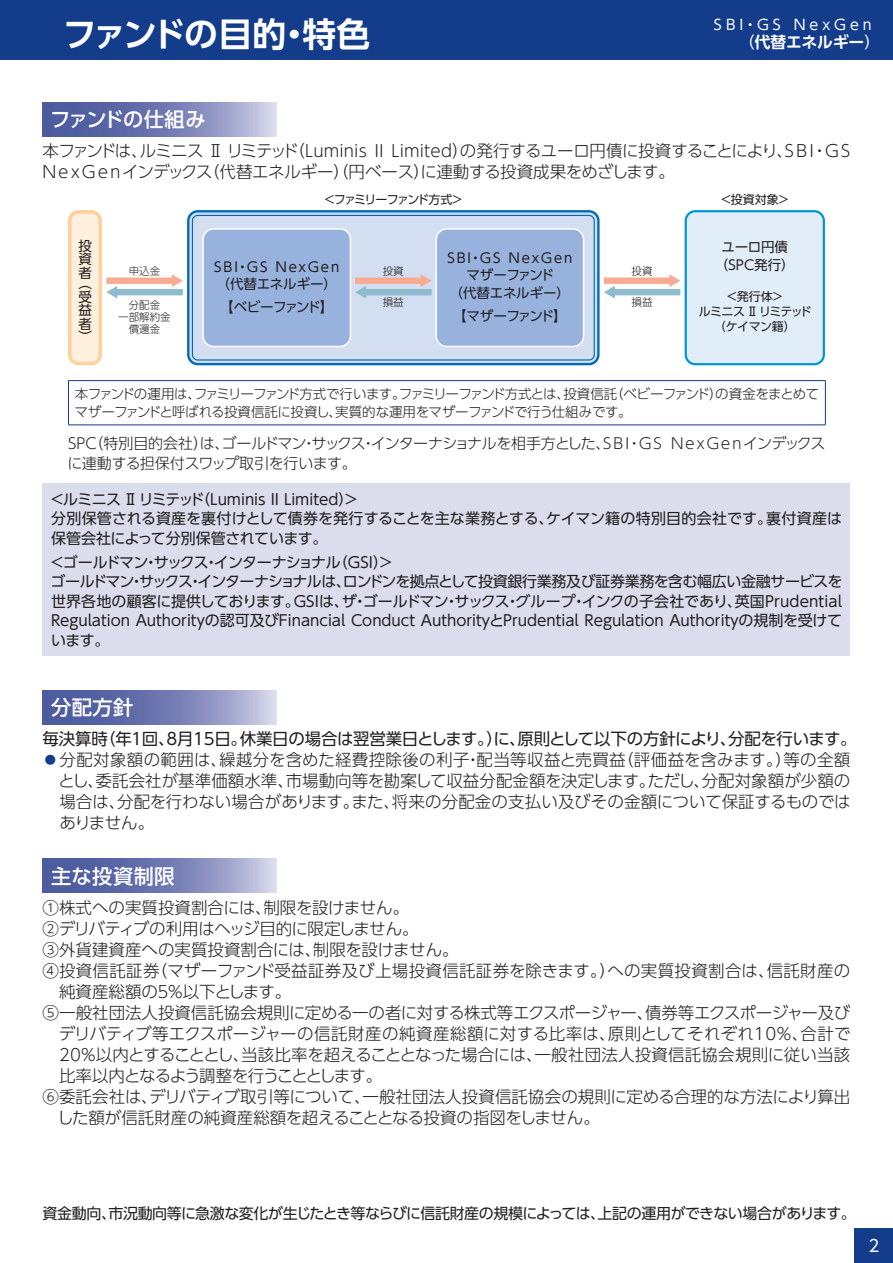
<style>
.page{position:relative;width:893px;height:1263px;background:#fff}
.page>*{position:absolute;margin:0;border:0;box-sizing:border-box;transform-origin:0 0}
.t1{font:33.75px "UD Shin Go Pro De Bold 90 pv RKSJ H";letter-spacing:-.04em;color:#fff}
.t2{font:20.25px "UD Shin Go Pro Medium 90 pv RKSJ H";letter-spacing:.025em;color:#fff}
.t3{font:20.25px "UD Shin Go Pro Medium 90 pv RKSJ H";letter-spacing:-.035em;color:#fff}
.t4{font:16.5px/21px "UD Shin Go Pro Light 90 pv RKSJ H";letter-spacing:-.005em;color:#231f20;text-align:justify}
.t5{font:16.5px/21px "UD Shin Go Pro Light 90 pv RKSJ H";letter-spacing:-.035em;color:#231f20}
.t6{font:16.5px "UD Shin Go Pro Regular 90 pv RKSJ H";letter-spacing:-.025em;color:#231f20}
.t7{font:16.5px "UD Shin Go Pro Light 90 pv RKSJ H";letter-spacing:.02em;color:#231f20}
.t8{font:16.5px "UD Shin Go Pro Light 90 pv RKSJ H";letter-spacing:.015em;color:#231f20}
.t9{font:16.5px "UD Shin Go Pro Light 90 pv RKSJ H";letter-spacing:-.08em;color:#231f20}
.t10{font:16.5px "UD Shin Go Pro Regular 90 pv RKSJ H";color:#fff}
.t11{font:15.75px "UD Shin Go Pro De Bold 90 pv RKSJ H";letter-spacing:-.005em;color:#fff}
.t12{font:15px/19.5px "UD Shin Go Pro Regular 90 pv RKSJ H";color:#231f20}
.t13{font:15px/19.5px "UD Shin Go Pro Light 90 pv RKSJ H";letter-spacing:-.055em;color:#231f20}
.t14{font:15px "UD Shin Go Pro Regular 90 pv RKSJ H";letter-spacing:-.02em;color:#231f20}
.t15{font:14.25px "UD Shin Go Pro Regular 90 pv RKSJ H";letter-spacing:.28em;color:#fff}
.t16{font:13.5px/18px "UD Shin Go Pro Light 90 pv RKSJ H";letter-spacing:-.05em;color:#231f20}
.t17{font:13.5px/17.2px "UD Shin Go Pro Regular 90 pv RKSJ H";letter-spacing:-.13em;color:#231f20;text-align:center}
.t18{font:13.5px "UD Shin Go Pro Regular 90 pv RKSJ H";letter-spacing:-.09em;color:#231f20}
.t19{font:13.5px/18px "UD Shin Go Pro Regular 90 pv RKSJ H";letter-spacing:-.02em;color:#231f20;text-align:center}
.t20{font:13.5px/13.5px "UD Shin Go Pro Regular 90 pv RKSJ V";color:#231f20;text-align:justify}
.t21{font:12px/15px "UD Shin Go Pro Regular 90 pv RKSJ H";letter-spacing:-.055em;color:#231f20;text-align:center}
.t22{font:12px "UD Shin Go Pro Regular 90 pv RKSJ H";letter-spacing:-.14em;color:#231f20}
.t23{font:10.5px/12px "UD Shin Go Pro Light 90 pv RKSJ H";color:#231f20;text-align:center}
.s1{font-family:"UD Shin Go Pro Regular 90 pv RKSJ H"}
.s2{color:#133c8b}
</style>
<div class="page">
<svg style="left:187px;top:210px;width:413px;height:155px;background:#6ba5d4"></svg>
<svg style="left:192px;top:215px;width:403px;height:146px;background:#c8d7ed"></svg>
<div style="left:106px;top:277px;width:68px;height:7px;background:#f8aa93"></div>
<svg style="left:172px;top:274px;width:11px;height:13px"></svg>
<div style="left:115px;top:289px;width:68px;height:6px;background:#8ebbd0"></div>
<svg style="left:68px;top:210px;width:49px;height:155px"></svg>
<div style="left:604px;top:277px;width:67px;height:7px;background:#f8aa93"></div>
<div style="left:613px;top:289px;width:67px;height:6px;background:#8ebbd0"></div>
<svg style="left:604px;top:286px;width:11px;height:13px"></svg>
<svg style="left:669px;top:210px;width:156px;height:155px;background:#deedf8"></svg>
<div style="left:203px;top:229px;width:147px;height:117px;background:#96b2dd;border-radius:11px"></div>
<div style="left:202px;top:228px;width:149px;height:119px;border:2px solid #fff;border-radius:11px"></div>
<div style="left:436px;top:229px;width:148px;height:117px;background:#96b2dd;border-radius:11px"></div>
<div style="left:435px;top:228px;width:149px;height:119px;border:2px solid #fff;border-radius:11px"></div>
<div style="left:355px;top:277px;width:67px;height:7px;background:#f8aa93"></div>
<svg style="left:421px;top:274px;width:11px;height:13px"></svg>
<div style="left:364px;top:289px;width:68px;height:6px;background:#8ebbd0"></div>
<svg style="left:355px;top:286px;width:11px;height:13px"></svg>
<hr style="left:68px;top:380px;width:758px;height:1px;background:#133c8b">
<hr style="left:68px;top:381px;width:1px;height:43px;background:#133c8b">
<hr style="left:825px;top:381px;width:1px;height:43px;background:#133c8b">
<hr style="left:68px;top:424px;width:758px;height:1px;background:#133c8b">
<div style="left:43px;top:483px;width:807px;height:173px;background:#dbdcec"></div>
<svg style="left:43px;top:102px;width:233px;height:34px;background:#7982b6"></svg>
<svg style="left:43px;top:690px;width:233px;height:34px;background:#7982b6"></svg>
<svg style="left:43px;top:859px;width:233px;height:34px;background:#7982b6"></svg>
<div style="left:855px;top:1228px;width:38px;height:34px;background:#133c8b"></div>
<div style="left:0;top:0;width:893px;height:60px;background:#133c8b"></div>
<h1 class="t1" style="left:63px;top:21px;width:309px">ファンドの目的・特色</h1>
<p class="t3" style="left:50px;top:112px;width:157px">ファンドの仕組み</p>
<p class="t15" style="left:714px;top:19px;width:159px">SBI・GS NexGen</p>
<p class="t11" style="left:739px;top:36px;width:143px"><span class="s1">（</span>代替エネルギー<span class="s1">）</span></p>
<p class="t5" style="left:41px;top:143px;width:814px">本ファンドは、ルミニス Ⅱ リミテッド（Luminis II Limited）の発行するユーロ円債に投資することにより、ＳＢＩ・ＧＳ<br>ＮｅｘＧｅｎインデックス（代替エネルギー）（円ベース）に連動する投資成果をめざします。</p>
<p class="t20" style="left:78px;top:241px;width:15px">投資者</p>
<p class="t20" style="left:78px;top:278px;width:15px">（受益者）</p>
<p class="t23" style="left:129px;top:266px;width:33px">申込金</p>
<p class="t23" style="left:118px;top:300px;width:54px">分配金<br>一部解約金償還金</p>
<p class="t22" style="left:325px;top:195px;width:139px">&lt;ファミリーファンド方式&gt;</p>
<p class="t21" style="left:721px;top:193px;width:69px">&lt;投資対象&gt;</p>
<p class="t17" style="left:211px;top:260px;width:132px">ＳＢＩ・ＧＳ ＮｅｘＧｅｎ（代替エネルギー）</p>
<p class="t18" style="left:220px;top:302px;width:115px">【ベビーファンド】</p>
<p class="t23" style="left:383px;top:266px;width:23px">投資</p>
<p class="t23" style="left:383px;top:297px;width:23px">損益</p>
<p class="t17" style="left:444px;top:251px;width:132px">ＳＢＩ・ＧＳ ＮｅｘＧｅｎマザーファンド<br>（代替エネルギー）</p>
<p class="t18" style="left:453px;top:311px;width:115px">【マザーファンド】</p>
<p class="t23" style="left:631px;top:266px;width:22px">投資</p>
<p class="t23" style="left:631px;top:297px;width:22px">損益</p>
<p class="t19" style="left:715px;top:239px;width:81px">ユーロ円債（ＳＰＣ発行）</p>
<p class="t21" style="left:699px;top:291px;width:114px">＜発行体＞<br>ルミニス Ⅱ リミテッド（ケイマン籍）</p>
<p class="t16" style="left:75px;top:387px;width:746px">本ファンドの運用は、ファミリーファンド方式で行います。ファミリーファンド方式とは、投資信託（ベビーファンド）の資金をまとめてマザーファンドと呼ばれる投資信託に投資し、実質的な運用をマザーファンドで行う仕組みです。</p>
<p class="t13" style="left:67px;top:436px;width:759px">SPC（特別目的会社）は、ゴールドマン・サックス・インターナショナルを相手方とした、ＳＢＩ・ＧＳ ＮｅｘＧｅｎインデックスに連動する担保付スワップ取引を行います。</p>
<p class="t12" style="left:50px;top:491px;width:794px">＜ルミニス Ⅱ リミテッド（Luminis II Limited）＞<br>分別保管される資産を裏付けとして債券を発行することを主な業務とする、ケイマン籍の特別目的会社です。裏付資産は保管会社によって分別保管されています。</p>
<p class="t12" style="left:50px;top:554px;width:794px">＜ゴールドマン・サックス・インターナショナル（GSI）＞<br>ゴールドマン・サックス・インターナショナルは、ロンドンを拠点として投資銀行業務及び証券業務を含む幅広い金融サービスを世界各地の顧客に提供しております。GSIは、ザ・ゴールドマン・サックス・グループ・インクの子会社であり、英国Prudential Regulation Authorityの認可及びFinancial Conduct AuthorityとPrudential Regulation Authorityの規制を受けています。</p>
<p class="t2" style="left:51px;top:699px;width:84px">分配方針</p>
<p class="t6" style="left:43px;top:733px;width:815px">毎決算時（年１回、8月15日。休業日の場合は翌営業日とします。）に、原則として以下の方針により、分配を行います。</p>
<p class="t4" style="left:59px;top:751px;width:794px;text-indent:-16px"><span class="s2">●</span>分配対象額の範囲は、繰越分を含めた経費控除後の利子・配当等収益と売買益（評価益を含みます。）等の全額とし、委託会社が基準価額水準、市場動向等を勘案して収益分配金額を決定します。ただし、分配対象額が少額の場合は、分配を行わない場合があります。また、将来の分配金の支払い及びその金額について保証するものではありません。</p>
<p class="t2" style="left:51px;top:868px;width:125px">主な投資制限</p>
<p class="t4" style="left:43px;top:899px;width:368px">① 株式への実質投資割合には、制限を設けません。</p>
<p class="t5" style="left:43px;top:920px;width:378px">② デリバティブの利用はヘッジ目的に限定しません。</p>
<p class="t4" style="left:43px;top:941px;width:418px">③ 外貨建資産への実質投資割合には、制限を設けません。</p>
<p class="t7" style="left:43px;top:964px;width:809px">④ 投資信託証券（マザーファンド受益証券及び上場投資信託証券を除きます。）への実質投資割合は、信託財産の</p>
<p class="t4" style="left:59px;top:983px;width:234px">純資産総額の５％以下とします。</p>
<p class="t4" style="left:43px;top:1004px;width:809px">⑤ 一般社団法人投資信託協会規則に定める一の者に対する株式等エクスポージャー、債券等エクスポージャー及び</p>
<p class="t8" style="left:59px;top:1027px;width:793px">デリバティブ等エクスポージャーの信託財産の純資産総額に対する比率は、原則としてそれぞれ10％、合計で</p>
<p class="t4" style="left:59px;top:1046px;width:793px">20％以内とすることとし、当該比率を超えることとなった場合には、一般社団法人投資信託協会規則に従い当該</p>
<p class="t9" style="left:59px;top:1069px;width:325px">比率以内となるよう調整を行うこととします。</p>
<p class="t4" style="left:43px;top:1088px;width:809px">⑥ 委託会社は、デリバティブ取引等について、一般社団法人投資信託協会の規則に定める合理的な方法により算出</p>
<p class="t4" style="left:57px;top:1109px;width:544px">した額が信託財産の純資産総額を超えることとなる投資の指図をしません。</p>
<p class="t14" style="left:43px;top:1207px;width:815px">資金動向、市況動向等に急激な変化が生じたとき等ならびに信託財産の規模によっては、上記の運用ができない場合があります。</p>
<p class="t10" style="left:868px;top:1239px;width:12px">2</p>
</div>
